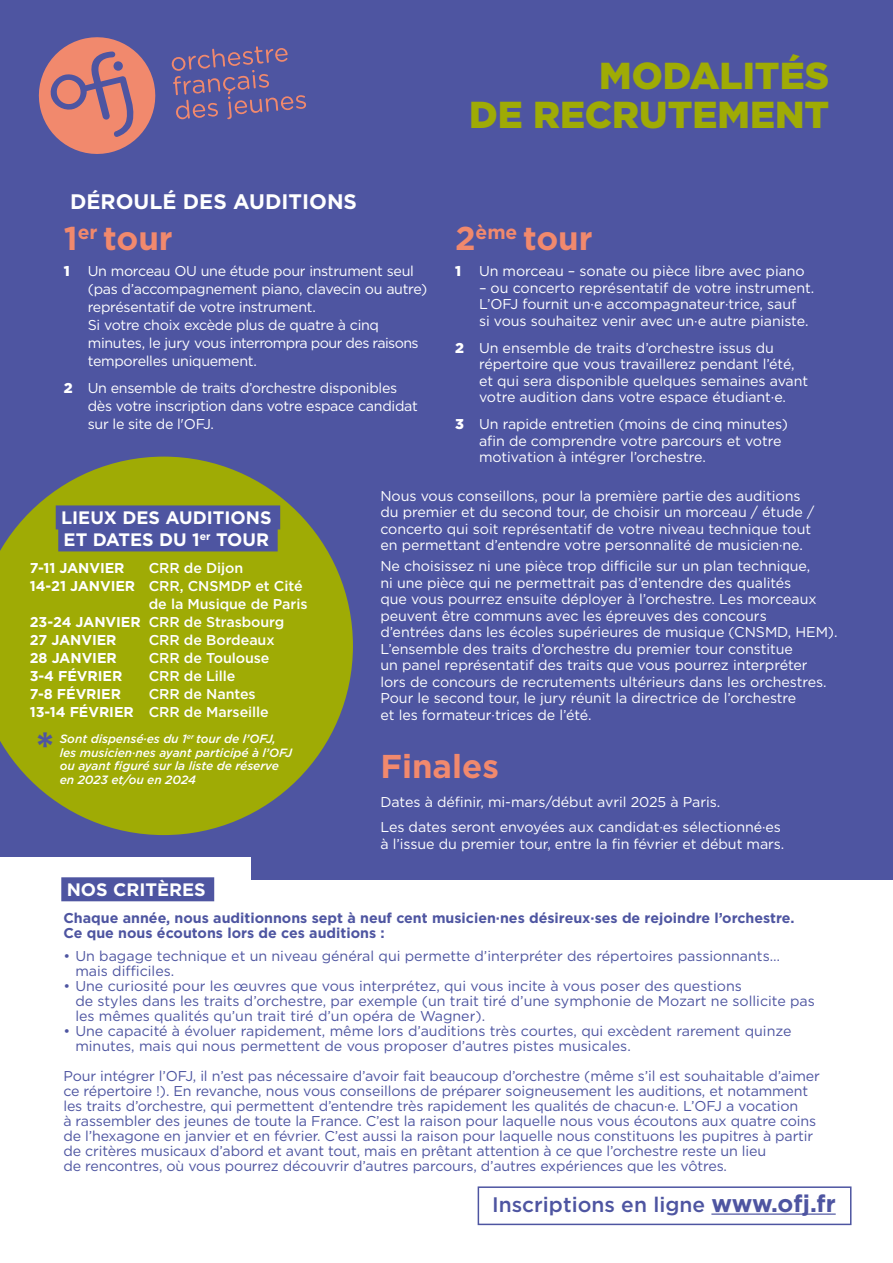
<style>
.page{position:relative;width:893px;height:1263px;background:#fff}
.page>*{position:absolute;margin:0;border:0;box-sizing:border-box;transform-origin:0 0}
.t1{font:700 45px "Gotham";color:#4e55a1}
.t2{font:900 37.5px/39px "Gotham";color:#9fab05;text-align:right}
.t3{font:700 33px "Gotham";color:#f1896d}
.t4{font:500 21px "Gotham";color:#4e55a1}
.t5{font:700 21px "Gotham";color:#fff}
.t6{font:700 18px/22px "Gotham";color:#fff}
.t7{font:14.25px/16.5px "Gotham";letter-spacing:-.005em;color:#fff}
.t8{font:14.25px/15px "Gotham";letter-spacing:-.01em;color:#4e55a1}
.t9{font:500 14.25px/18px "Gotham";letter-spacing:-.005em;color:#fff}
.t10{font:700 14.25px/15px "Gotham";color:#4e55a1}
.t11{font:700 14.25px "Gotham";letter-spacing:-.005em;color:#fff}
.t12{font:900 14.25px "Gotham";color:#fff}
.t13{font:italic 500 12px/13.5px "Gotham";letter-spacing:-.005em;color:#fff}
.s1{font-weight:900}
.s2{font-weight:700}
.s3{font-weight:700;font-size:24px}
</style>
<div class="page">
<div style="left:0;top:0;width:893px;height:880px;background:#4e55a1"></div>
<svg style="left:171px;top:46px;width:135px;height:74px"></svg>
<svg style="left:38px;top:37px;width:118px;height:117px"></svg>
<svg style="left:0;top:457px;width:353px;height:378px;fill:#9fab05"></svg>
<div style="left:56px;top:505px;width:224px;height:24px;background:#4e55a1"></div>
<div style="left:58px;top:527px;width:220px;height:24px;background:#4e55a1"></div>
<div style="left:0;top:857px;width:251px;height:38px;background:#fff"></div>
<div style="left:61px;top:877px;width:153px;height:24px;background:#4e55a1"></div>
<hr style="left:711px;top:1213px;width:125px;height:2px;background:#4e55a1">
<div style="left:478px;top:1186px;width:373px;height:39px;border:2px solid #4e55a1"></div>
<h3 class="t5" style="left:70px;top:187px;width:288px">DÉROULÉ DES AUDITIONS</h3>
<h3 class="t3" style="left:64px;top:216px;width:110px">1<sup>er</sup> tour</h3>
<p class="t12" style="left:64px;top:263px;width:8px">1</p>
<p class="t7" style="left:88px;top:262px;width:341px;line-height:18px">Un morceau OU une étude pour instrument seul (pas d’accompagnement piano, clavecin ou autre) représentatif de votre instrument.<br>Si votre choix excède plus de quatre à cinq minutes, le jury vous interrompra pour des raisons temporelles uniquement.</p>
<p class="t7" style="left:88px;top:379px;width:332px;line-height:18px;text-indent:-24px"><span class="s1">2</span> Un ensemble de traits d’orchestre disponibles dès votre inscription dans votre espace candidat sur le site de l'OFJ.</p>
<h2 class="t2" style="left:469px;top:55px;width:362px">MODALITÉS<br>DE RECRUTEMENT</h2>
<h3 class="t3" style="left:455px;top:216px;width:139px">2<sup>ème</sup> tour</h3>
<p class="t12" style="left:455px;top:263px;width:8px">1</p>
<p class="t7" style="left:479px;top:263px;width:327px">Un morceau – sonate ou pièce libre avec piano</p>
<p class="t7" style="left:479px;top:279px;width:337px">– ou concerto représentatif de votre instrument.<br>L’OFJ fournit un·e accompagnateur·trice, sauf<br>si vous souhaitez venir avec un·e autre pianiste.</p>
<p class="t7" style="left:479px;top:339px;width:331px;text-indent:-24px"><span class="s1">2</span> Un ensemble de traits d’orchestre issus du répertoire que vous travaillerez pendant l’été, et qui sera disponible quelques semaines avant votre audition dans votre espace étudiant·e.</p>
<p class="t7" style="left:479px;top:416px;width:310px;text-indent:-24px"><span class="s1">3</span> Un rapide entretien (moins de cinq minutes) afin de comprendre votre parcours et votre motivation à intégrer l’orchestre.</p>
<p class="t6" style="left:61px;top:506px;width:212px">LIEUX DES AUDITIONS<br>ET DATES DU 1<sup>er</sup> TOUR</p>
<p class="t11" style="left:30px;top:559px;width:96px">7-11 JANVIER</p>
<p class="t9" style="left:149px;top:559px;width:96px">CRR de Dijon</p>
<p class="t9" style="left:30px;top:577px;width:274px"><span class="s2">14-21 JANVIER</span> CRR, CNSMDP et Cité</p>
<p class="t9" style="left:149px;top:595px;width:160px">de la Musique de Paris</p>
<p class="t9" style="left:30px;top:613px;width:256px"><span class="s2">23-24 JANVIER</span> CRR de Strasbourg</p>
<p class="t11" style="left:30px;top:631px;width:88px">27 JANVIER</p>
<p class="t9" style="left:149px;top:631px;width:127px">CRR de Bordeaux</p>
<p class="t11" style="left:30px;top:649px;width:89px">28 JANVIER</p>
<p class="t9" style="left:149px;top:649px;width:122px">CRR de Toulouse</p>
<p class="t11" style="left:30px;top:667px;width:94px">3-4 FÉVRIER</p>
<p class="t9" style="left:149px;top:667px;width:88px">CRR de Lille</p>
<p class="t11" style="left:30px;top:685px;width:93px">7-8 FÉVRIER</p>
<p class="t9" style="left:30px;top:685px;width:241px;text-indent:119px">CRR de Nantes<br><span class="s2">13-14 FÉVRIER</span> CRR de Marseille</p>
<p class="t13" style="left:60px;top:732px;width:234px">Sont dispensé·es du 1<sup>er</sup> tour de l’OFJ, les musicien·nes ayant participé à l’OFJ ou ayant figuré sur la liste de réserve en 2023 et/ou en 2024</p>
<h1 class="t1" style="left:35px;top:718px;width:21px">*</h1>
<p class="t6" style="left:67px;top:878px;width:141px">NOS CRITÈRES</p>
<p class="t7" style="left:380px;top:487px;width:435px">Nous vous conseillons, pour la première partie des auditions du premier et du second tour, de choisir un morceau / étude / concerto qui soit représentatif de votre niveau technique tout en permettant d’entendre votre personnalité de musicien·ne.</p>
<p class="t7" style="left:380px;top:557px;width:459px">Ne choisissez ni une pièce trop difficile sur un plan technique,<br>ni une pièce qui ne permettrait pas d’entendre des qualités<br>que vous pourrez ensuite déployer à l’orchestre. Les morceaux peuvent être communs avec les épreuves des concours<br>d’entrées dans les écoles supérieures de musique (CNSMD, HEM).<br>L’ensemble des traits d’orchestre du premier tour constitue<br>un panel représentatif des traits que vous pourrez interpréter<br>lors de concours de recrutements ultérieurs dans les orchestres.<br>Pour le second tour, le jury réunit la directrice de l’orchestre<br>et les formateur·trices de l’été.</p>
<h3 class="t3" style="left:380px;top:744px;width:120px">Finales</h3>
<p class="t7" style="left:380px;top:789px;width:402px;line-height:25px">Dates à définir, mi-mars/début avril 2025 à Paris.<br>Les dates seront envoyées aux candidat·es sélectionné·es</p>
<p class="t7" style="left:380px;top:835px;width:405px">à l’issue du premier tour, entre la fin février et début mars.</p>
<p class="t10" style="left:63px;top:910px;width:733px">Chaque année, nous auditionnons sept à neuf cent musicien·nes désireux·ses de rejoindre l’orchestre.<br>Ce que nous écoutons lors de ces auditions :</p>
<p class="t8" style="left:75px;top:948px;width:706px;text-indent:-12px">• Un bagage technique et un niveau général qui permette d’interpréter des répertoires passionnants… mais difficiles.</p>
<p class="t8" style="left:75px;top:978px;width:741px;text-indent:-12px">• Une curiosité pour les œuvres que vous interprétez, qui vous incite à vous poser des questions<br>de styles dans les traits d’orchestre, par exemple (un trait tiré d’une symphonie de Mozart ne sollicite pas les mêmes qualités qu’un trait tiré d’un opéra de Wagner).</p>
<p class="t8" style="left:75px;top:1023px;width:718px;text-indent:-12px">• Une capacité à évoluer rapidement, même lors d’auditions très courtes, qui excèdent rarement quinze minutes, mais qui nous permettent de vous proposer d’autres pistes musicales.</p>
<p class="t8" style="left:63px;top:1068px;width:758px">Pour intégrer l’OFJ, il n’est pas nécessaire d’avoir fait beaucoup d’orchestre (même s’il est souhaitable d’aimer ce répertoire !). En revanche, nous vous conseillons de préparer soigneusement les auditions, et notamment les traits d’orchestre, qui permettent d’entendre très rapidement les qualités de chacun·e. L’OFJ a vocation<br>à rassembler des jeunes de toute la France. C’est la raison pour laquelle nous vous écoutons aux quatre coins de l’hexagone en janvier et en février. C’est aussi la raison pour laquelle nous constituons les pupitres à partir de critères musicaux d’abord et avant tout, mais en prêtant attention à ce que l’orchestre reste un lieu<br>de rencontres, où vous pourrez découvrir d’autres parcours, d’autres expériences que les vôtres.</p>
<h3 class="t4" style="left:492px;top:1190px;width:345px">Inscriptions en ligne <span class="s3">www.ofj.fr</span></h3>
</div>
